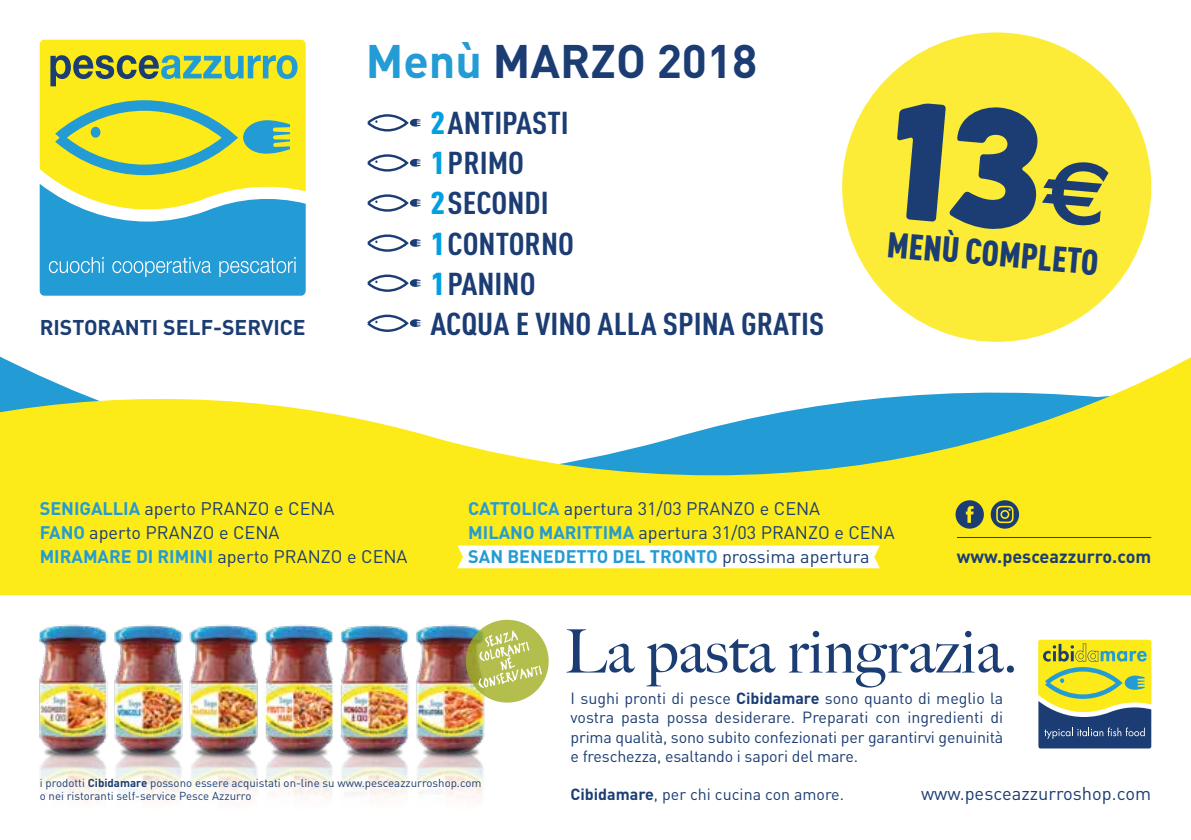
<style>
.page{position:relative;width:1191px;height:840px;background:#fff}
.page>*{position:absolute;margin:0;border:0;box-sizing:border-box;transform-origin:0 0}
.t1{font:500 60px "Big Caslon";color:#1b3d73}
.t2{font:700 46.4px "DIN";color:#1b3d73}
.t3{font:900 35.2px "DIN Cond";color:#1b3d73}
.t4{font:700 31.2px/40px "DIN Cond";color:#1b3d73;scale:1.1 1}
.t5{font:700 21px "DIN";color:#1b3d73}
.t6{font:18.2px "DIN";color:#1b3d73}
.t7{font:18px/24px "DIN";color:#1b3d73}
.t8{font:700 18px "DIN";color:#1b3d73}
.t9{font:16px/19.2px "DIN";letter-spacing:-.01em;color:#1b3d73;text-align:justify}
.t10{font:11.4px/13.8px "DIN";color:#1b3d73}
.s1{color:#239bd4}
.s2{font-weight:900;color:#009fe3}
.s3{font-weight:700;color:#239bd4}
.s4{font-weight:700}
</style>
<div class="page">
<svg style="left:0;top:356px;width:1191px;height:239px;fill:#fcea19"></svg>
<hr style="left:957px;top:536px;width:194px;height:1px;background:#1b3d73">
<div style="left:842px;top:32px;width:309px;height:309px;background:#fcec37;border-radius:50%"></div>
<div style="left:40px;top:40px;width:266px;height:144px;background:#fcea19"></div>
<svg style="left:50px;top:55px;width:247px;height:31px;background:#a0b754"></svg>
<svg style="left:55px;top:100px;width:235px;height:75px;background:#bdd34e"></svg>
<svg style="left:40px;top:184px;width:266px;height:111px;background:#59b1c4"></svg>
<svg style="left:367px;top:114px;width:53px;height:17px"></svg>
<svg style="left:367px;top:154px;width:53px;height:17px"></svg>
<svg style="left:367px;top:194px;width:53px;height:17px"></svg>
<svg style="left:367px;top:234px;width:53px;height:17px"></svg>
<svg style="left:367px;top:274px;width:53px;height:18px"></svg>
<svg style="left:367px;top:314px;width:53px;height:18px"></svg>
<img style="left:39px;top:624px;width:483px;height:176px">
<svg style="left:1038px;top:639px;width:113px;height:109px;background:#9aa95a"></svg>
<svg style="left:466px;top:619px;width:83px;height:83px;background:#aeb74c"></svg>
<svg style="left:478px;top:630px;width:64px;height:57px;background:#c0c96e"></svg>
<svg style="left:457px;top:545px;width:423px;height:23px"></svg>
<div style="left:955px;top:500px;width:29px;height:28px;background:#1b3d73;border-radius:50%"></div>
<svg style="left:965px;top:506px;width:8px;height:16px"></svg>
<svg style="left:990px;top:500px;width:29px;height:28px"></svg>
<svg style="left:996px;top:505px;width:17px;height:18px"></svg>
<h3 class="t5" style="left:40px;top:313px;width:267px">RISTORANTI SELF-SERVICE</h3>
<h2 class="t2" style="left:366px;top:31px;width:393px"><span class="s1">Menù</span> MARZO 2018</h2>
<h3 class="t4" style="left:430px;top:102px;width:360px"><span class="s2">2</span> ANTIPASTI<br><span class="s2">1</span> PRIMO<br><span class="s2">2</span> SECONDI<br><span class="s2">1</span> CONTORNO<br><span class="s2">1</span> PANINO<br>ACQUA E VINO ALLA SPINA GRATIS</h3>
<h3 class="t3" style="left:889px;top:222px;width:214px;rotate:5deg">MENÙ COMPLETO</h3>
<p class="t7" style="left:40px;top:496px;width:369px"><span class="s3">SENIGALLIA</span> aperto PRANZO e CENA<br><span class="s3">FANO</span> aperto PRANZO e CENA<br><span class="s3">MIRAMARE DI RIMINI</span> aperto PRANZO e CENA</p>
<p class="t7" style="left:468px;top:496px;width:428px"><span class="s3">CATTOLICA</span> apertura 31/03 PRANZO e CENA<br><span class="s3">MILANO MARITTIMA</span> apertura 31/03 PRANZO e CENA<br><span class="s3">SAN BENEDETTO DEL TRONTO</span> prossima apertura</p>
<p class="t8" style="left:957px;top:544px;width:196px">www.pesceazzurro.com</p>
<p class="t10" style="left:40px;top:774px;width:443px">i prodotti <span class="s4">Cibidamare</span> possono essere acquistati on-line su www.pesceazzurroshop.com o nei ristoranti self-service Pesce Azzurro</p>
<h1 class="t1" style="left:564px;top:601px;width:454px">La pasta ringrazia.</h1>
<p class="t9" style="left:570px;top:688px;width:434px">I sughi pronti di pesce <span class="s4">Cibidamare</span> sono quanto di meglio la vostra pasta possa desiderare. Preparati con ingredienti di prima qualità, sono subito confezionati per garantirvi genuinità e freschezza, esaltando i sapori del mare.</p>
<p class="t9" style="left:570px;top:784px;width:275px"><span class="s4">Cibidamare</span>, per chi cucina con amore.</p>
<p class="t6" style="left:921px;top:781px;width:232px">www.pesceazzurroshop.com</p>
</div>
